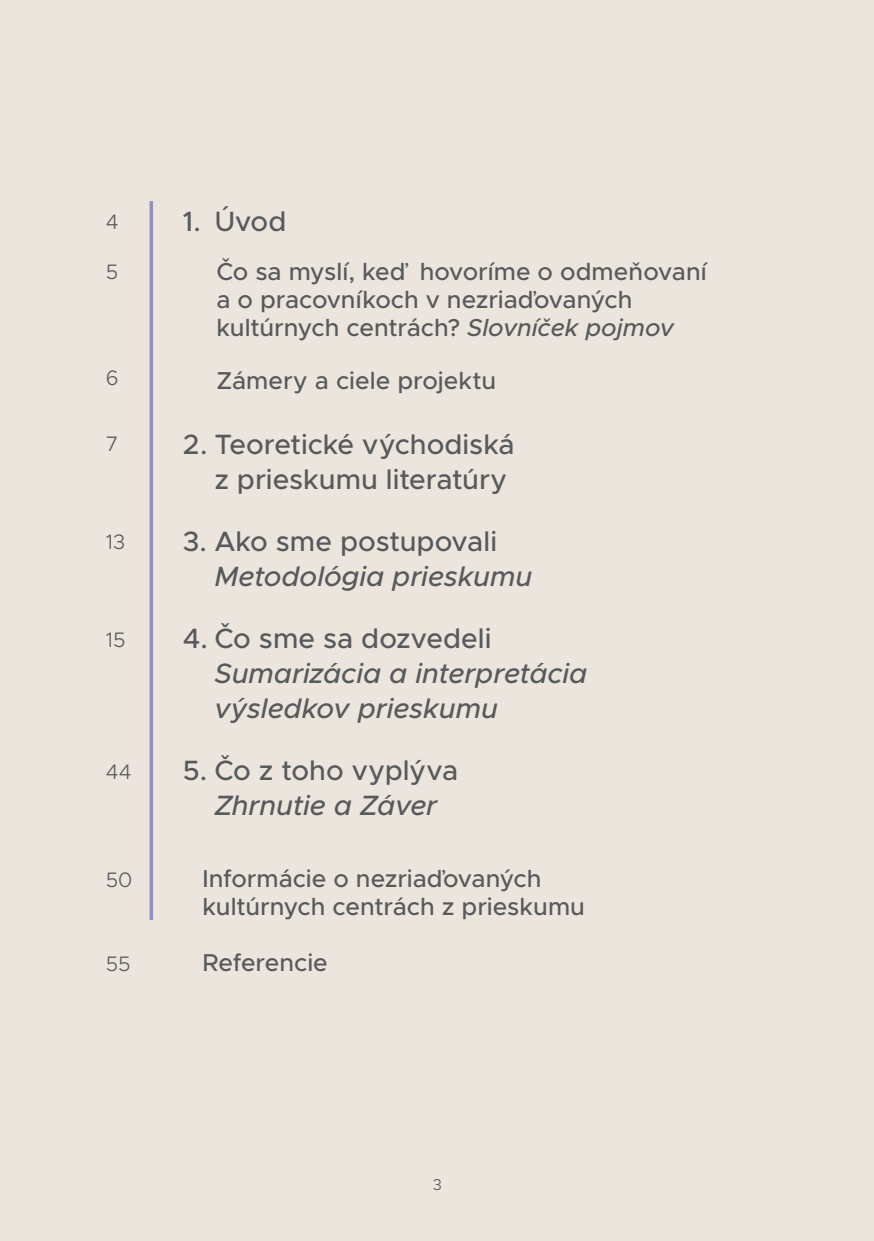
<style>
.page{position:relative;width:874px;height:1241px;background:#fff}
.page>*{position:absolute;margin:0;border:0;box-sizing:border-box;transform-origin:0 0}
.t1{font:500 28px/35px "Metropolis";color:#58595b;text-align:right}
.t2{font:italic 500 28px/35px "Metropolis";letter-spacing:-.005em;color:#58595b}
.t3{font:500 24.5px/28px "Metropolis";color:#58595b}
.t4{font:300 21px "Metropolis";letter-spacing:-.01em;color:#58595b}
.t5{font:300 15.75px "Metropolis";color:#000}
.s1{font-style:italic}
</style>
<div class="page">
<div style="left:0;top:0;width:873px;height:1240px;background:#ebe5dd"></div>
<svg style="left:149px;top:201px;width:4px;height:718px;fill:#948fb7"></svg>
<p class="t4" style="left:106px;top:208px;width:14px">4</p>
<p class="t4" style="left:106px;top:259px;width:14px">5</p>
<p class="t4" style="left:106px;top:364px;width:14px">6</p>
<p class="t4" style="left:106px;top:431px;width:14px">7</p>
<p class="t4" style="left:106px;top:529px;width:21px">13</p>
<p class="t4" style="left:106px;top:627px;width:21px">15</p>
<p class="t4" style="left:106px;top:758px;width:27px">44</p>
<p class="t4" style="left:106px;top:866px;width:28px">50</p>
<p class="t4" style="left:106px;top:950px;width:26px">55</p>
<p class="t1" style="left:183px;top:203px;width:105px">1. Úvod</p>
<p class="t3" style="left:216px;top:258px;width:491px">Čo sa myslí, keď hovoríme o odmeňovaní a o pracovníkoch v nezriaďovaných kultúrnych centrách? <span class="s1">Slovníček pojmov</span></p>
<p class="t3" style="left:216px;top:366px;width:281px">Zámery a ciele projektu</p>
<p class="t1" style="left:183px;top:426px;width:333px">2. Teoretické východiská z prieskumu literatúry</p>
<p class="t1" style="left:183px;top:523px;width:315px">3. Ako sme postupovali</p>
<p class="t2" style="left:214px;top:558px;width:319px">Metodológia prieskumu</p>
<p class="t1" style="left:183px;top:620px;width:310px">4. Čo sme sa dozvedeli</p>
<p class="t2" style="left:214px;top:655px;width:374px">Sumarizácia a interpretácia výsledkov prieskumu</p>
<p class="t1" style="left:183px;top:752px;width:277px">5. Čo z toho vyplýva</p>
<p class="t2" style="left:214px;top:787px;width:224px">Zhrnutie a Záver</p>
<p class="t3" style="left:202px;top:864px;width:384px">Informácie o nezriaďovaných kultúrnych centrách z prieskumu</p>
<p class="t3" style="left:202px;top:948px;width:127px">Referencie</p>
<p class="t5" style="left:432px;top:1174px;width:11px">3</p>
</div>
